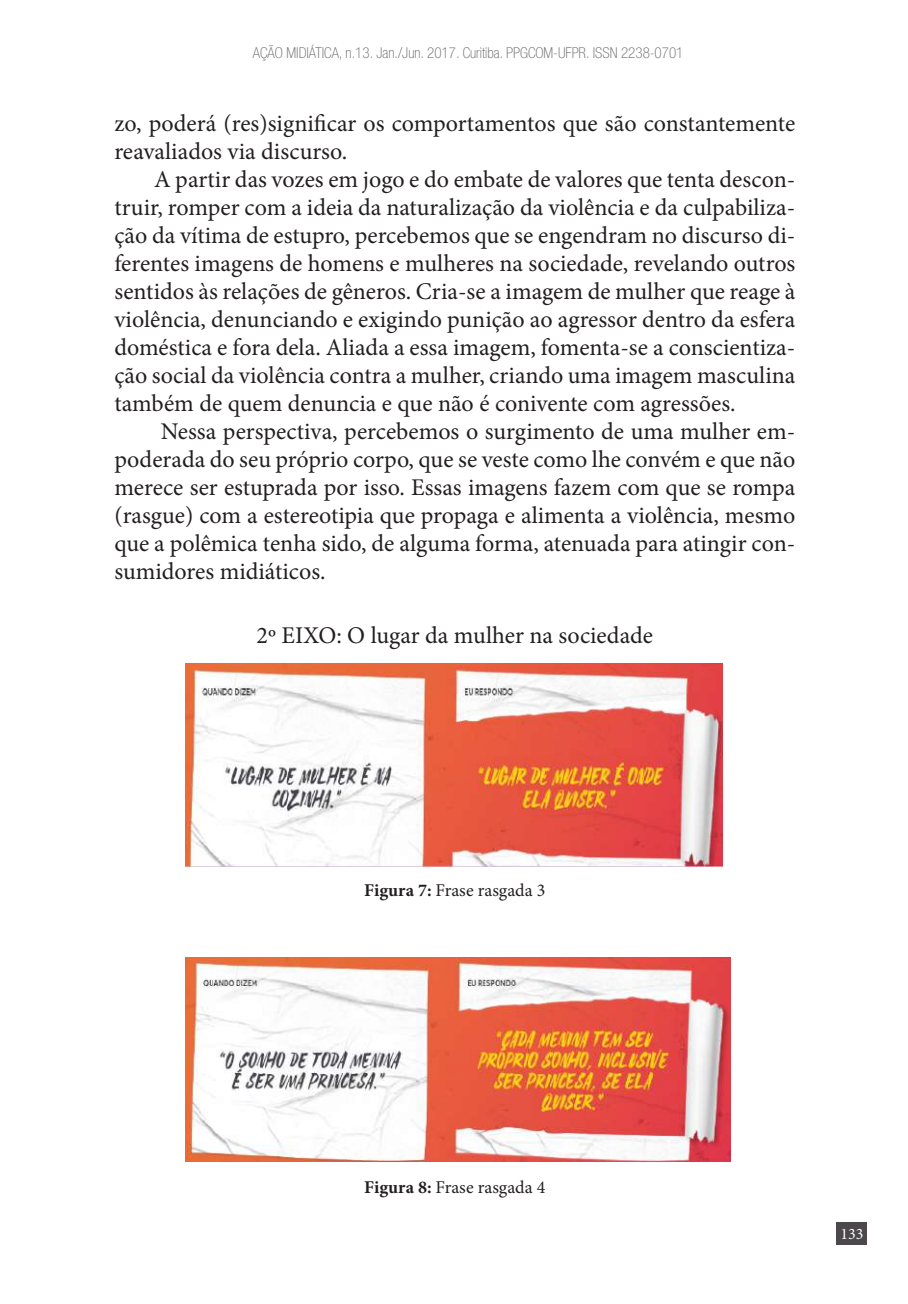
<style>
.page{position:relative;width:908px;height:1304px;background:#fff}
.page>*{position:absolute;margin:0;border:0;box-sizing:border-box;transform-origin:0 0}
.t1{font:24px/28px "Minion Pro";color:#231f20;text-align:justify}
.t2{font:18px "Minion Pro";color:#231f20}
.t3{font:16px "Minion Pro";color:#fff}
.t4{font:100 condensed 15px "Helvetica Neue LT Std";color:#636366}
.s1{font-weight:700}
</style>
<div class="page">
<div style="left:836px;top:1223px;width:30px;height:22px;background:#4c484b"></div>
<img style="left:185px;top:664px;width:537px;height:202px">
<img style="left:185px;top:958px;width:545px;height:203px">
<p class="t4" style="left:253px;top:44px;width:432px">AÇÃO MIDIÁTICA, n.13. Jan./Jun. 2017. Curitiba. PPGCOM-UFPR. ISSN 2238-0701</p>
<p class="t1" style="left:114px;top:109px;width:682px">zo, poderá (res)significar os comportamentos que são constantemente reavaliados via discurso.</p>
<p class="t1" style="left:114px;top:165px;width:682px;text-indent:40px">A partir das vozes em jogo e do embate de valores que tenta descon&shy;truir, romper com a ideia da naturalização da violência e da culpabiliza&shy;ção da vítima de estupro, percebemos que se engendram no discurso di&shy;ferentes imagens de homens e mulheres na sociedade, revelando outros sentidos às relações de gêneros. Cria-se a imagem de mulher que reage à violência, denunciando e exigindo punição ao agressor dentro da esfera doméstica e fora dela. Aliada a essa imagem, fomenta-se a conscientiza&shy;ção social da violência contra a mulher, criando uma imagem masculina também de quem denuncia e que não é conivente com agressões.</p>
<p class="t1" style="left:114px;top:417px;width:682px;text-indent:46px">Nessa perspectiva, percebemos o surgimento de uma mulher em&shy;poderada do seu próprio corpo, que se veste como lhe convém e que não merece ser estuprada por isso. Essas imagens fazem com que se rompa (rasgue) com a estereotipia que propaga e alimenta a violência, mesmo que a polêmica tenha sido, de alguma forma, atenuada para atingir con&shy;sumidores midiáticos.</p>
<p class="t1" style="left:256px;top:621px;width:398px">2º EIXO: O lugar da mulher na sociedade</p>
<p class="t2" style="left:364px;top:878px;width:183px"><span class="s1">Figura 7:</span> Frase rasgada 3</p>
<p class="t2" style="left:364px;top:1175px;width:183px"><span class="s1">Figura 8:</span> Frase rasgada 4</p>
<p class="t3" style="left:839px;top:1223px;width:25px">133</p>
</div>
